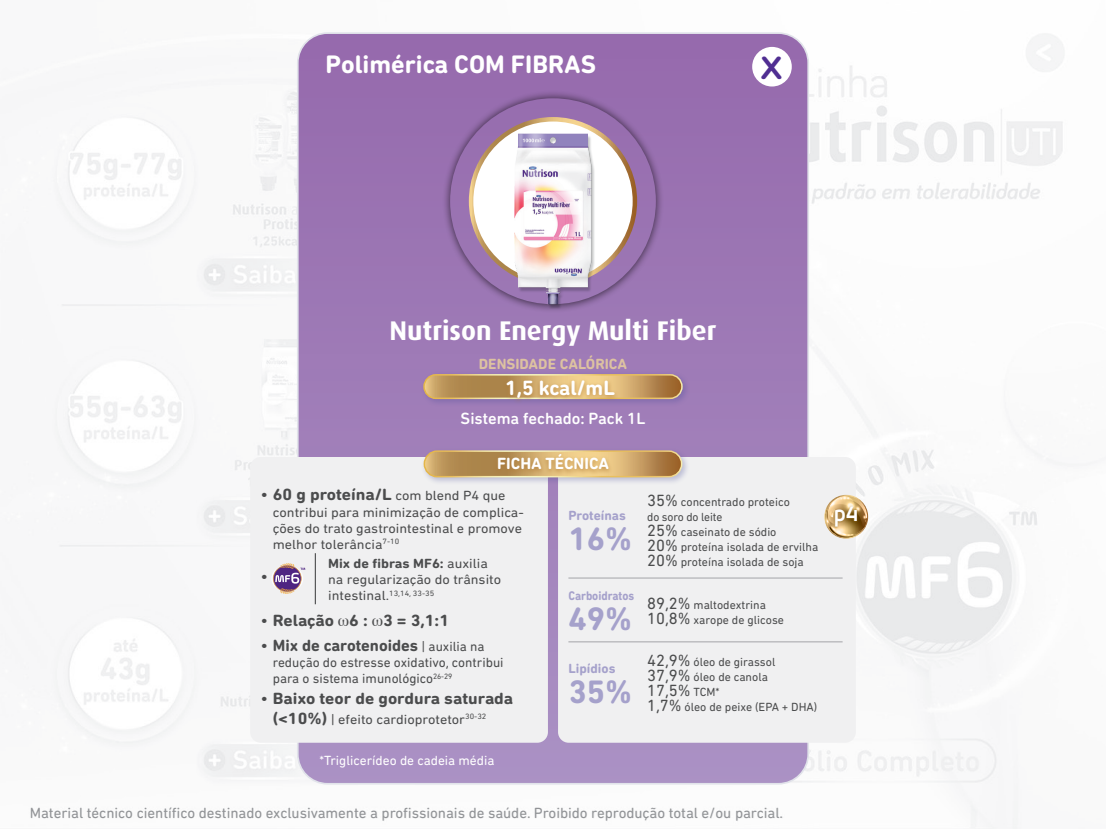
<style>
.page{position:relative;width:1106px;height:830px;background:#fff}
.page>*{position:absolute;margin:0;border:0;box-sizing:border-box;transform-origin:0 0}
.t1{font:700 33px "DIN Next Rounded LT Pro";color:#a5a1cb}
.t2{font:500 32.85px "DIN Next Rounded LT Pro";color:#502e92;scale:1.21 1}
.t3{font:700 27px "Dax";color:#fff}
.t4{font:700 25.8px "DIN Next Rounded LT Pro";color:#fff}
.t5{font:700 22.35px "Accord Alt";color:#fff}
.t6{font:700 21px "DIN Next Rounded LT Pro";letter-spacing:-.005em;color:#fff}
.t7{font:700 16.5px "DIN Next Rounded LT Pro";color:#4b4c4d;scale:1.06 1}
.t8{font:700 16.5px "DIN Next Rounded LT Pro";color:#4b4c4d}
.t9{font:500 16.5px "DIN Next Rounded LT Pro";color:#fff}
.t10{font:700 16.5px "DIN Next Rounded LT Pro";color:#fff}
.t11{font:16.5px "DIN Next Rounded LT Pro";color:#4b4c4d}
.t12{font:16.5px "DIN Next Rounded LT Pro";color:#4b4c4d;scale:1.06 1}
.t13{font:15px "DIN Next Rounded LT Pro";color:#919396}
.t14{font:700 15px "DIN Next Rounded LT Pro";color:#ddc2a1}
.t15{font:13.5px/16.2px "DIN Next Rounded LT Pro";color:#4b4c4d;scale:1.06 1}
.t16{font:13.5px/16.2px "DIN Next Rounded LT Pro";color:#4b4c4d}
.t17{font:13.5px "DIN Next Rounded LT Pro";color:#fff}
.t18{font:700 13.5px "DIN Next Rounded LT Pro";color:#a5a1cb}
.t19{font:700 12.75px "DIN Next Rounded LT Pro";color:#a5a1cb;scale:.9 1}
.t20{font:12px/15px "DIN Next Rounded LT Pro";color:#4b4c4d}
.s1{font-weight:400}
.s2{font-weight:400;font-size:13.5px}
.s3{font-weight:700}
.s4{font-weight:700;font-size:16.5px}
.s5{font-size:16.5px}
.s6{font-size:12px}
</style>
<div class="page">
<img style="left:31px;top:34px;width:1061px;height:794px">
<div style="left:298px;top:33px;width:510px;height:750px;background:linear-gradient(to bottom,#9569ac,#aa91c4);border-radius:30px"></div>
<div style="left:752px;top:47px;width:39px;height:39px;background:#fff;border-radius:50%"></div>
<div style="left:558px;top:457px;width:297px;height:285px;background:#f0f0f1;border-radius:11px"></div>
<div style="left:250px;top:457px;width:298px;height:285px;background:#f0f0f1;border-radius:11px"></div>
<div style="left:420px;top:371px;width:270px;height:36px;background:#434896;opacity:.3"></div>
<svg style="left:424px;top:374px;width:258px;height:24px;background:#b88f54"></svg>
<div style="left:423px;top:374px;width:259px;height:25px;border:2px solid #fff;border-radius:12px"></div>
<div style="left:421px;top:447px;width:269px;height:38px;background:#434896;opacity:.3"></div>
<svg style="left:424px;top:451px;width:257px;height:25px;background:#bb9257"></svg>
<div style="left:423px;top:450px;width:259px;height:27px;border:2px solid #fff;border-radius:13px"></div>
<div style="left:441px;top:90px;width:223px;height:222px;background:#231f20;opacity:.75"></div>
<svg style="left:450px;top:98px;width:206px;height:206px;background:#9b73a9"></svg>
<div style="left:471px;top:119px;width:164px;height:164px;background:#fff;border-radius:50%"></div>
<div style="left:493px;top:451px;width:120px;height:25px;background:#af7833;opacity:.75"></div>
<img style="left:504px;top:112px;width:98px;height:217px">
<div style="left:502px;top:377px;width:117px;height:26px;background:#af7833;opacity:.75"></div>
<hr style="left:315px;top:553px;width:1px;height:51px;background:#4b4c4d">
<svg style="left:272px;top:563px;width:33px;height:30px"></svg>
<hr style="left:568px;top:641px;width:274px;height:1px;background:#a3a4a8">
<hr style="left:568px;top:577px;width:274px;height:1px;background:#a3a4a8">
<div style="left:824px;top:494px;width:44px;height:44px;border:1px solid #fff;border-radius:50%"></div>
<svg style="left:824px;top:495px;width:43px;height:43px"></svg>
<div style="left:833px;top:505px;width:26px;height:23px;background:#9a7026;opacity:.85"></div>
<h3 class="t4" style="left:326px;top:49px;width:272px">Polimérica COM FIBRAS</h3>
<h2 class="t2" style="left:760px;top:49px;width:20px">X</h2>
<h3 class="t3" style="left:389px;top:315px;width:328px">Nutrison Energy Multi Fiber</h3>
<h3 class="t6" style="left:505px;top:375px;width:111px">1,5 kcal/mL</h3>
<h3 class="t9" style="left:460px;top:409px;width:186px">Sistema fechado: Pack 1L</h3>
<p class="t14" style="left:479px;top:354px;width:150px">DENSIDADE CALÓRICA</p>
<h3 class="t10" style="left:497px;top:454px;width:113px">FICHA TÉCNICA</h3>
<h3 class="t7" style="left:260px;top:484px;width:233px"><span class="s1">•</span> 60 g proteína/L <span class="s2">com blend P4 que</span></h3>
<p class="t15" style="left:273px;top:503px;width:238px">contribui para minimização de complica&shy;ções do trato gastrointestinal e promove melhor tolerância<sup>7-10</sup></p>
<h3 class="t12" style="left:260px;top:566px;width:9px">•</h3>
<p class="t15" style="left:328px;top:554px;width:165px"><span class="s3">Mix de fibras MF6:</span> auxilia na regularização do trânsito intestinal.<sup>13,14,</sup> <sup>33-35</sup></p>
<h3 class="t7" style="left:260px;top:610px;width:180px"><span class="s1">•</span> Relação 6 : 3 = 3,1:1</h3>
<h3 class="t8" style="left:260px;top:635px;width:226px"><span class="s1">•</span> Mix de carotenoides <span class="s2">| auxilia na</span></h3>
<p class="t16" style="left:273px;top:653px;width:232px">redução do estresse oxidativo, contribui para o sistema imunológico<sup>26-29</sup></p>
<h3 class="t7" style="left:260px;top:688px;width:240px"><span class="s1">•</span> Baixo teor de gordura saturada</h3>
<p class="t15" style="left:273px;top:710px;width:203px"><span class="s4">(&lt;10%)</span> | efeito cardioprotetor<sup>30-32</sup></p>
<p class="t17" style="left:319px;top:752px;width:177px">*Triglicerídeo de cadeia média</p>
<p class="t18" style="left:568px;top:507px;width:59px">Proteínas</p>
<h1 class="t1" style="left:568px;top:519px;width:65px">16%</h1>
<p class="t20" style="left:647px;top:494px;width:173px"><span class="s5">35%</span> concentrado proteico<br>do soro do leite<br><span class="s5">25%</span> caseinato de sódio<br><span class="s5">20%</span> proteína isolada de ervilha<br><span class="s5">20%</span> proteína isolada de soja</p>
<p class="t19" style="left:568px;top:587px;width:75px">Carboidratos</p>
<h1 class="t1" style="left:568px;top:599px;width:65px">49%</h1>
<p class="t20" style="left:647px;top:596px;width:138px"><span class="s5">89,2%</span> maltodextrina<br><span class="s5">10,8%</span> xarope de glicose</p>
<p class="t18" style="left:568px;top:660px;width:49px">Lipídios</p>
<h1 class="t1" style="left:568px;top:671px;width:65px">35%</h1>
<p class="t20" style="left:647px;top:654px;width:130px"><span class="s5">42,9%</span> óleo de girassol<br><span class="s5">37,9%</span> óleo de canola</p>
<h3 class="t11" style="left:647px;top:681px;width:74px">17,5% <span class="s6">TCM*</span></h3>
<p class="t20" style="left:647px;top:699px;width:172px"><span class="s5">1,7%</span> óleo de peixe (EPA + DHA)</p>
<p class="t13" style="left:30px;top:804px;width:755px">Material técnico científico destinado exclusivamente a profissionais de saúde. Proibido reprodução total e/ou parcial.</p>
<h3 class="t5" style="left:833px;top:500px;width:26px">p4</h3>
</div>
